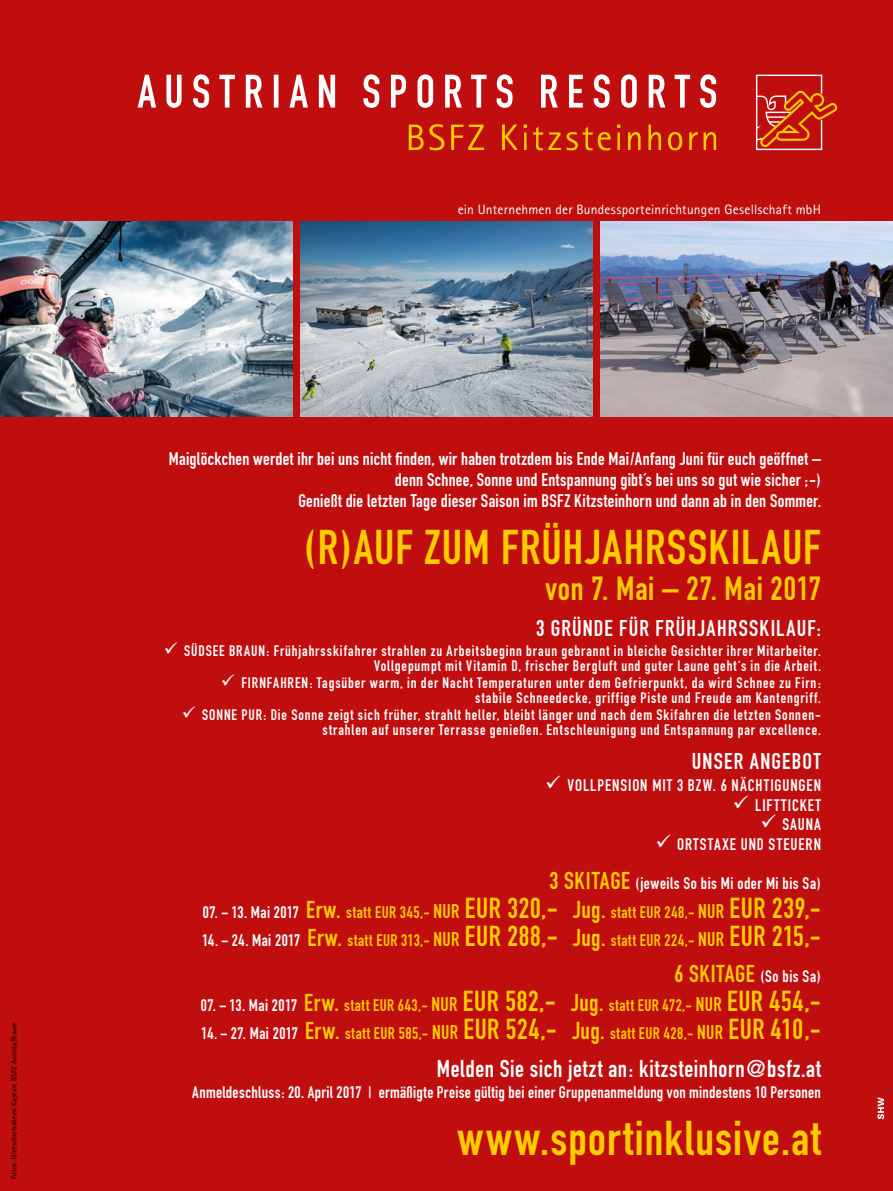
<style>
.page{position:relative;width:893px;height:1191px;background:#c00d0e}
.page>*{position:absolute;margin:0;border:0;box-sizing:border-box;transform-origin:0 0}
.t1{font:48px "DIN Engschrift";letter-spacing:.025em;color:#fc0}
.t2{font:33px "DIN Engschrift";letter-spacing:.025em;color:#fc0}
.t3{font:24px "DIN Engschrift";letter-spacing:.025em;color:#fff}
.t4{font:22.5px "DIN Engschrift";letter-spacing:.05em;color:#fff}
.t5{font:18px/21px "DIN Engschrift";letter-spacing:.01em;color:#fff;text-align:right}
.t6{font:16.5px/36px "DIN Engschrift";letter-spacing:.035em;color:#fc0;text-align:right}
.t7{font:16.5px "DIN Engschrift";letter-spacing:.03em;color:#fff}
.t8{font:16.5px "DIN Engschrift";letter-spacing:.06em;color:#fff}
.t9{font:16.5px "DIN Engschrift";letter-spacing:.07em;color:#fff}
.t10{font:15px/15px "DIN Engschrift";letter-spacing:.06em;color:#fff;text-align:right}
.t11{font:13.5px "Rotis Sans Serif";letter-spacing:.015em;color:#fff}
.t12{font:7.5px "Rotis Sans Serif";letter-spacing:.015em;color:#000}
.s1{font-size:24px;color:#fc0}
.s2{color:#fff}
.s3{font-size:24px}
.s4{font-size:19.5px}
.s5{font-size:28.5px}
</style>
<div class="page">
<img style="left:300px;top:221px;width:293px;height:196px">
<img style="left:0;top:221px;width:293px;height:196px">
<svg style="left:877px;top:1097px;width:7px;height:22px"></svg>
<svg style="left:138px;top:74px;width:578px;height:34px"></svg>
<svg style="left:409px;top:124px;width:35px;height:26px"></svg>
<svg style="left:451px;top:125px;width:33px;height:25px"></svg>
<svg style="left:502px;top:125px;width:16px;height:25px"></svg>
<hr style="left:524px;top:132px;width:3px;height:18px;background:#fc0">
<svg style="left:533px;top:127px;width:78px;height:23px"></svg>
<hr style="left:617px;top:132px;width:3px;height:18px;background:#fc0">
<svg style="left:628px;top:132px;width:12px;height:18px"></svg>
<svg style="left:648px;top:125px;width:13px;height:25px"></svg>
<svg style="left:668px;top:132px;width:14px;height:18px"></svg>
<svg style="left:689px;top:132px;width:9px;height:18px"></svg>
<svg style="left:704px;top:132px;width:12px;height:18px"></svg>
<svg style="left:756px;top:75px;width:82px;height:75px"></svg>
<img style="left:600px;top:221px;width:293px;height:196px">
<p class="t12" style="left:9px;top:1179px;width:158px;rotate:-90deg">Fotos: Gletscherbahnen Kaprun, BSFZ Austria/Bauer</p>
<p class="t11" style="left:458px;top:202px;width:365px">ein Unternehmen der Bundessporteinrichtungen Gesellschaft mbH</p>
<p class="t5" style="left:169px;top:448px;width:654px">Maiglöckchen werdet ihr bei uns nicht finden, wir haben trotzdem bis Ende Mai/Anfang Juni für euch geöffnet – denn Schnee, Sonne und Entspannung gibt´s bei uns so gut wie sicher ;-)<br>Genießt die letzten Tage dieser Saison im BSFZ Kitzsteinhorn und dann ab in den Sommer.</p>
<h1 class="t1" style="left:304px;top:519px;width:518px">(R)AUF ZUM FRÜHJAHRSSKILAUF</h1>
<h2 class="t2" style="left:545px;top:569px;width:277px">von 7. Mai – 27. Mai 2017</h2>
<h3 class="t4" style="left:536px;top:614px;width:286px">3 GRÜNDE FÜR FRÜHJAHRSSKILAUF:</h3>
<p class="t10" style="left:164px;top:643px;width:659px">✓ SÜDSEE BRAUN: Frühjahrsskifahrer strahlen zu Arbeitsbeginn braun gebrannt in bleiche Gesichter ihrer Mitarbeiter.<br>Vollgepumpt mit Vitamin D, frischer Bergluft und guter Laune geht‘s in die Arbeit.</p>
<p class="t10" style="left:221px;top:675px;width:602px">✓ FIRNFAHREN: Tagsüber warm, in der Nacht Temperaturen unter dem Gefrierpunkt, da wird Schnee zu Firn: stabile Schneedecke, griffige Piste und Freude am Kantengriff.</p>
<p class="t10" style="left:182px;top:707px;width:641px">✓ SONNE PUR: Die Sonne zeigt sich früher, strahlt heller, bleibt länger und nach dem Skifahren die letzten Sonnen&shy;strahlen auf unserer Terrasse genießen. Entschleunigung und Entspannung par excellence.</p>
<h3 class="t4" style="left:692px;top:747px;width:131px">UNSER ANGEBOT</h3>
<p class="t8" style="left:545px;top:776px;width:277px">✓ VOLLPENSION MIT 3 BZW. 6 NÄCHTIGUNGEN</p>
<p class="t9" style="left:733px;top:795px;width:89px">✓ LIFTTICKET</p>
<p class="t7" style="left:761px;top:814px;width:62px">✓ SAUNA</p>
<p class="t9" style="left:655px;top:834px;width:167px">✓ ORTSTAXE UND STEUERN</p>
<p class="t7" style="left:550px;top:873px;width:273px"><span class="s1">3 SKITAGE</span> (jeweils So bis Mi oder Mi bis Sa)</p>
<p class="t6" style="left:203px;top:893px;width:620px"><span class="s2">07. – 13. Mai 2017</span> <span class="s3">Erw.</span> statt EUR 345,- <span class="s4">NUR</span> <span class="s5">EUR 320,-</span> <span class="s3">Jug.</span> statt EUR 248,- <span class="s4">NUR</span> <span class="s5">EUR 239,-</span></p>
<p class="t6" style="left:202px;top:922px;width:620px"><span class="s2">14. – 24. Mai 2017</span> <span class="s3">Erw.</span> statt EUR 313,- <span class="s4">NUR</span> <span class="s5">EUR 288,-</span> <span class="s3">Jug.</span> statt EUR 224,- <span class="s4">NUR</span> <span class="s5">EUR 215,-<br></span><span class="s3">6 SKITAGE</span> <span class="s2">(So bis Sa)</span></p>
<p class="t6" style="left:201px;top:986px;width:622px"><span class="s2">07. – 13. Mai 2017</span> <span class="s3">Erw.</span> statt EUR 643,- <span class="s4">NUR</span> <span class="s5">EUR 582,-</span> <span class="s3">Jug.</span> statt EUR 472,- <span class="s4">NUR</span> <span class="s5">EUR 454,-</span></p>
<p class="t6" style="left:201px;top:1015px;width:621px"><span class="s2">14. – 27. Mai 2017</span> <span class="s3">Erw.</span> statt EUR 585,- <span class="s4">NUR</span> <span class="s5">EUR 524,-</span> <span class="s3">Jug.</span> statt EUR 428,- <span class="s4">NUR</span> <span class="s5">EUR 410,-</span></p>
<h3 class="t3" style="left:437px;top:1054px;width:386px">Melden Sie sich jetzt an: kitzsteinhorn@bsfz.at</h3>
<p class="t7" style="left:192px;top:1082px;width:630px">Anmeldeschluss: 20. April 2017 | ermäßigte Preise gültig bei einer Gruppenanmeldung von mindestens 10 Personen</p>
<h1 class="t1" style="left:458px;top:1109px;width:365px">www.sportinklusive.at</h1>
</div>
